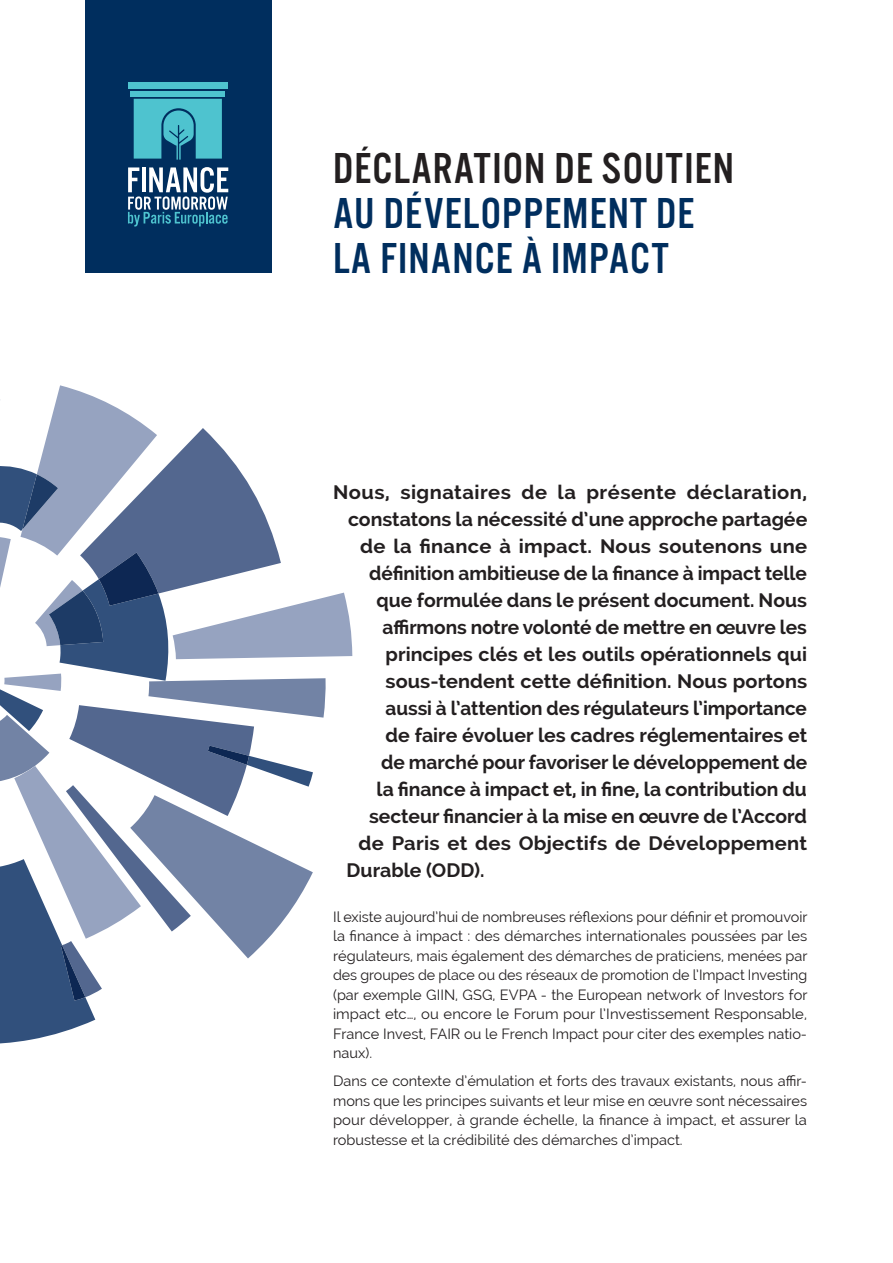
<style>
.page{position:relative;width:893px;height:1263px;background:#fff}
.page>*{position:absolute;margin:0;border:0;box-sizing:border-box;transform-origin:0 0}
.T0{font:45px/45px "Alternate Gothic FS Three";letter-spacing:.025em;color:#002e5e}
.texte_de_lecture{font:700 19.5px "Raleway";color:#231f20}
.texte_de_lecture-2{font:700 19.5px "Raleway";letter-spacing:.025em;color:#231f20}
.texte_de_lecture-3{font:14.55px/19.5px "Raleway";color:#231f20;text-align:justify}
.s1{color:#231f20}
</style>
<div class="page">
<svg style="left:0;top:385px;width:352px;height:659px"></svg>
<div style="left:85px;top:0;width:186px;height:273px;background:#002e5e"></div>
<svg style="left:128px;top:167px;width:100px;height:60px"></svg>
<div style="left:128px;top:82px;width:100px;height:7px;background:#4ec3cf"></div>
<div style="left:131px;top:91px;width:94px;height:5px;background:#4ec3cf"></div>
<svg style="left:134px;top:99px;width:88px;height:61px"></svg>
<p class="T0" style="left:333px;top:145px;width:402px"><span class="s1">DÉCLARATION DE SOUTIEN<br></span>AU DÉVELOPPEMENT DE<br>LA FINANCE À IMPACT</p>
<p class="texte_de_lecture-2" style="left:333px;top:481px;width:476px">Nous, signataires de la présente déclaration,</p>
<p class="texte_de_lecture" style="left:348px;top:508px;width:461px">constatons la nécessité d’une approche partagée</p>
<p class="texte_de_lecture" style="left:360px;top:535px;width:448px">de la finance à impact. Nous soutenons une</p>
<p class="texte_de_lecture" style="left:369px;top:562px;width:439px">définition ambitieuse de la finance à impact telle</p>
<p class="texte_de_lecture" style="left:377px;top:589px;width:432px">que formulée dans le présent document. Nous</p>
<p class="texte_de_lecture" style="left:383px;top:616px;width:426px">affirmons notre volonté de mettre en œuvre les</p>
<p class="texte_de_lecture" style="left:386px;top:643px;width:423px">principes clés et les outils opérationnels qui</p>
<p class="texte_de_lecture" style="left:386px;top:670px;width:423px">sous-tendent cette définition. Nous portons</p>
<p class="texte_de_lecture" style="left:386px;top:697px;width:423px">aussi à l’attention des régulateurs l’importance</p>
<p class="texte_de_lecture" style="left:386px;top:724px;width:423px">de faire évoluer les cadres réglementaires et</p>
<p class="texte_de_lecture" style="left:381px;top:751px;width:428px">de marché pour favoriser le développement de</p>
<p class="texte_de_lecture" style="left:377px;top:778px;width:432px">la finance à impact et, in fine, la contribution du</p>
<p class="texte_de_lecture" style="left:369px;top:805px;width:439px">secteur financier à la mise en œuvre de l’Accord</p>
<p class="texte_de_lecture" style="left:359px;top:832px;width:450px">de Paris et des Objectifs de Développement</p>
<p class="texte_de_lecture" style="left:347px;top:859px;width:139px">Durable (ODD).</p>
<p class="texte_de_lecture-3" style="left:333px;top:907px;width:476px">Il existe aujourd’hui de nombreuses réflexions pour définir et promouvoir la finance à impact : des démarches internationales poussées par les régulateurs, mais également des démarches de praticiens, menées par des groupes de place ou des réseaux de promotion de l’Impact Investing (par exemple GIIN, GSG, EVPA - the European network of Investors for impact etc…, ou encore le Forum pour l’Investissement Responsable, France Invest, FAIR ou le French Impact pour citer des exemples natio&shy;naux).</p>
<p class="texte_de_lecture-3" style="left:333px;top:1071px;width:476px">Dans ce contexte d’émulation et forts des travaux existants, nous affir&shy;mons que les principes suivants et leur mise en œuvre sont nécessaires pour développer, à grande échelle, la finance à impact, et assurer la robustesse et la crédibilité des démarches d’impact.</p>
</div>
